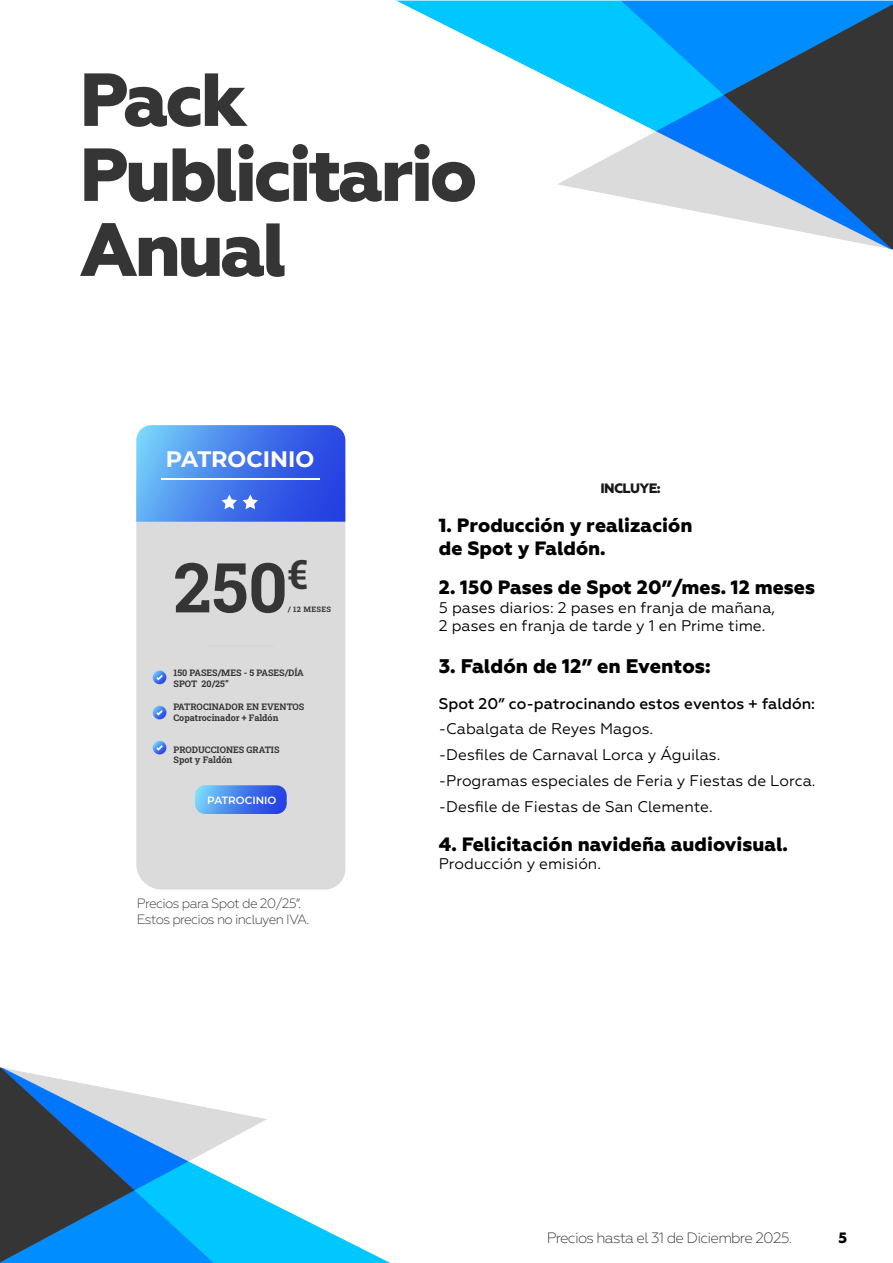
<style>
.page{position:relative;width:893px;height:1263px;background:#fff}
.page>*{position:absolute;margin:0;border:0;box-sizing:border-box;transform-origin:0 0}
.t1{font:800 75px/75px "Geometria";letter-spacing:-.05em;color:#353535}
.t2{font:700 68.85px "Roboto Slab";color:#353535}
.t3{font:700 22.35px "Montserrat";color:#fff}
.t4{font:800 19.65px "Geometria";color:#000}
.t5{font:800 19.35px/23.1px "Geometria";color:#000}
.t6{font:15.45px/25.8px "Geometria";color:#000}
.t7{font:500 15.45px "Geometria";color:#000}
.t8{font:300 15px "Geometria";letter-spacing:-.05em;color:#353535}
.t9{font:800 15px "Geometria";color:#000}
.t10{font:800 13.65px "Geometria";letter-spacing:-.05em;color:#1a171b}
.t11{font:300 13.5px/16.5px "Geometria";letter-spacing:-.05em;color:#353535}
.t12{font:600 10.5px "Montserrat";color:#fff}
.t13{font:700 9px/10.5px "Roboto Slab";color:#353535}
.t14{font:700 7.5px "Roboto Slab";letter-spacing:.04em;color:#353535}
.s1{font-family:"Montserrat"}
</style>
<div class="page">
<img style="left:0;top:0;width:893px;height:1263px">
<div style="left:136px;top:522px;width:209px;height:368px;background:#dbdbdb"></div>
<svg style="left:153px;top:670px;width:13px;height:14px"></svg>
<svg style="left:156px;top:675px;width:7px;height:5px"></svg>
<svg style="left:153px;top:741px;width:13px;height:13px"></svg>
<svg style="left:153px;top:706px;width:13px;height:13px"></svg>
<hr style="left:208px;top:645px;width:66px;height:2px;background:#d4d8d8">
<svg style="left:195px;top:785px;width:92px;height:29px;background:#4f84eb"></svg>
<svg style="left:136px;top:425px;width:209px;height:97px;background:#4c7feb"></svg>
<h1 class="t1" style="left:79px;top:64px;width:399px">Pack<br>Publicitario<br>Anual</h1>
<h3 class="t3" style="left:166px;top:443px;width:150px">PATROCINIO</h3>
<h2 class="t2" style="left:173px;top:540px;width:137px">250<sup>€</sup></h2>
<p class="t14" style="left:288px;top:604px;width:45px">/ 12 MESES</p>
<p class="t13" style="left:174px;top:668px;width:132px">150 PASES/MES - 5 PASES/DÍA<br>SPOT 20/25”</p>
<p class="t13" style="left:174px;top:701px;width:132px">PATROCINADOR EN EVENTOS<br>Copatrocinador + Faldón</p>
<p class="t13" style="left:174px;top:744px;width:107px">PRODUCCIONES GRATIS<br>Spot y Faldón</p>
<p class="t12" style="left:207px;top:793px;width:71px">PATROCINIO</p>
<p class="t11" style="left:137px;top:895px;width:174px">Precios para Spot de 20/25”.<br>Estos precios no incluyen IVA.</p>
<p class="t10" style="left:600px;top:480px;width:62px">INCLUYE:</p>
<p class="t5" style="left:439px;top:514px;width:255px"><span class="s1">1</span>. Producción y realización de Spot y Faldón.</p>
<p class="t5" style="left:439px;top:576px;width:378px">2. 150 Pases de Spot 20”/mes. 12 meses</p>
<p class="t6" style="left:439px;top:598px;width:338px;line-height:18.5px">5 pases diarios: 2 pases en franja de mañana,<br>2 pases en franja de tarde y 1 en Prime time.</p>
<p class="t4" style="left:439px;top:654px;width:273px">3. Faldón de 12” en Eventos:</p>
<p class="t7" style="left:439px;top:694px;width:378px">Spot 20” co-patrocinando estos eventos + faldón:</p>
<p class="t6" style="left:439px;top:716px;width:378px">-Cabalgata de Reyes Magos.<br>-Desfiles de Carnaval Lorca y Águilas.<br>-Programas especiales de Feria y Fiestas de Lorca. -Desfile de Fiestas de San Clemente.</p>
<p class="t5" style="left:439px;top:833px;width:351px">4. Felicitación navideña audiovisual.</p>
<p class="t6" style="left:439px;top:851px;width:164px">Producción y emisión.</p>
<p class="t8" style="left:547px;top:1229px;width:247px">Precios hasta el 31 de Diciembre 2025.</p>
<p class="t9" style="left:839px;top:1229px;width:10px">5</p>
</div>
